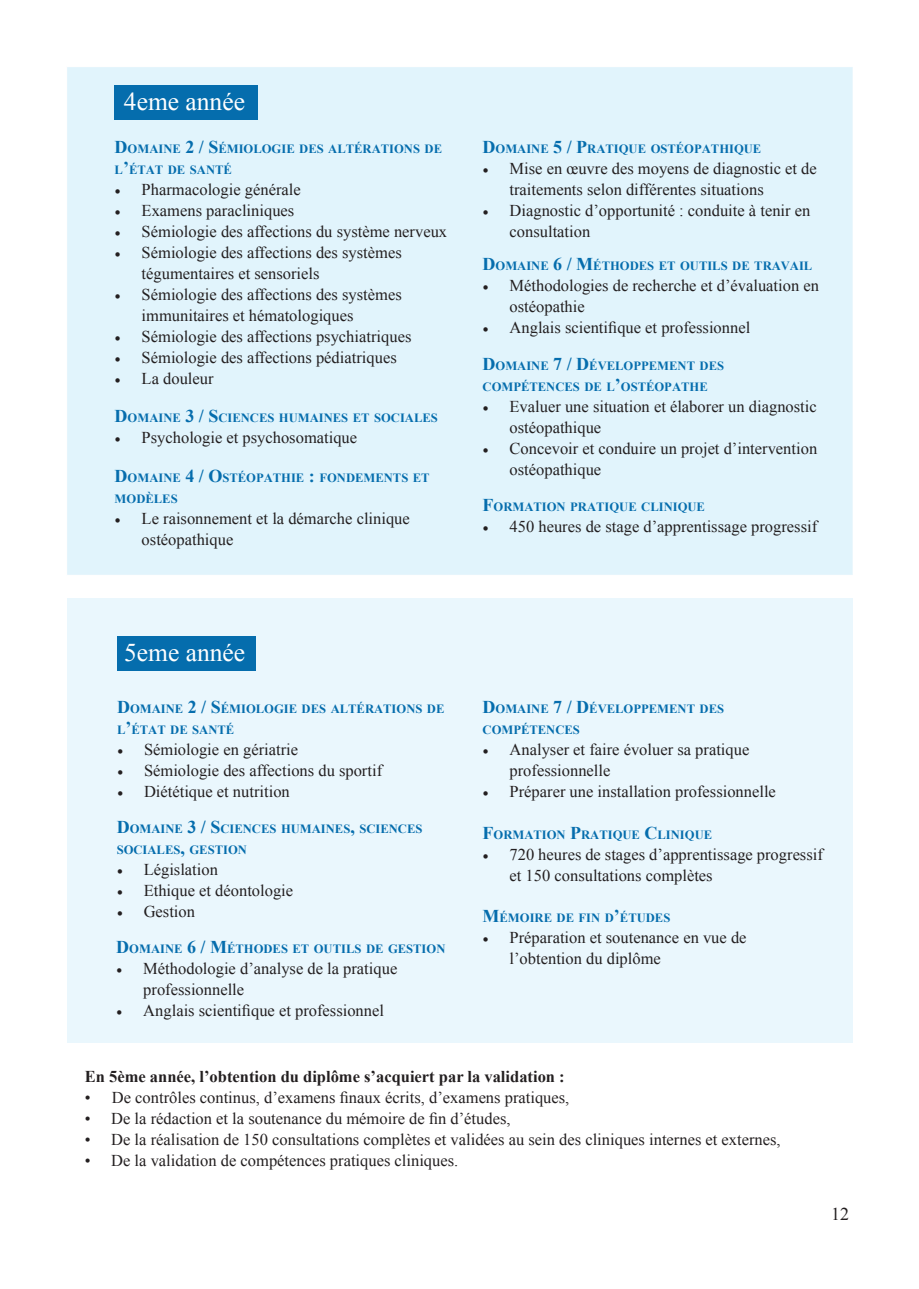
<style>
.page{position:relative;width:919px;height:1289px;background:#fff}
.page>*{position:absolute;margin:0;border:0;box-sizing:border-box;transform-origin:0 0}
.t1{font:25.5px "Times New Roman";color:#fff}
.t2{font:18px "Times New Roman";color:#231f20}
.t3{font:16.5px/21px "Times New Roman";color:#231f20}
.t4{font:700 16.5px "Times New Roman";color:#231f20}
.t5{font:700 12.6px/21px "Times New Roman";color:#056dad}
.s1{font-size:18px}
.s2{font-family:"Minion Pro"}
</style>
<div class="page">
<div style="left:67px;top:67px;width:785px;height:508px;background:#e1f4fc"></div>
<div style="left:115px;top:85px;width:143px;height:34px;background:#056dad"></div>
<div style="left:68px;top:598px;width:784px;height:445px;background:#eaf7fd"></div>
<div style="left:117px;top:636px;width:139px;height:34px;background:#056dad"></div>
<h1 class="t1" style="left:124px;top:84px;width:123px">4eme année</h1>
<p class="t5" style="left:115px;top:137px;width:329px"><span class="s1">D</span>OMAINE <span class="s1">2 / S</span>ÉMIOLOGIE DES ALTÉRATIONS DE<br>L<span class="s1">’</span>ÉTAT DE SANTÉ</p>
<p class="t3" style="left:115px;top:178px;width:187px"><span class="s2">•</span> Pharmacologie générale</p>
<p class="t3" style="left:115px;top:199px;width:181px"><span class="s2">•</span> Examens paracliniques</p>
<p class="t3" style="left:115px;top:220px;width:334px"><span class="s2">•</span> Sémiologie des affections du système nerveux</p>
<p class="t3" style="left:142px;top:241px;width:261px;text-indent:-27px"><span class="s2">•</span> Sémiologie des affections des systèmes tégumentaires et sensoriels</p>
<p class="t3" style="left:142px;top:283px;width:261px;text-indent:-27px"><span class="s2">•</span> Sémiologie des affections des systèmes immunitaires et hématologiques</p>
<p class="t3" style="left:115px;top:325px;width:298px"><span class="s2">•</span> Sémiologie des affections psychiatriques</p>
<p class="t3" style="left:115px;top:346px;width:283px"><span class="s2">•</span> Sémiologie des affections pédiatriques</p>
<p class="t3" style="left:115px;top:367px;width:100px"><span class="s2">•</span> La douleur</p>
<p class="t5" style="left:115px;top:407px;width:325px"><span class="s1">D</span>OMAINE <span class="s1">3 / S</span>CIENCES HUMAINES ET SOCIALES</p>
<p class="t3" style="left:115px;top:427px;width:244px"><span class="s2">•</span> Psychologie et psychosomatique</p>
<p class="t5" style="left:115px;top:467px;width:316px"><span class="s1">D</span>OMAINE <span class="s1">4 / O</span>STÉOPATHIE <span class="s1">:</span> FONDEMENTS ET<br>MODÈLES</p>
<p class="t3" style="left:142px;top:507px;width:270px;text-indent:-27px"><span class="s2">•</span> Le raisonnement et la démarche clinique ostéopathique</p>
<p class="t5" style="left:482px;top:137px;width:280px"><span class="s1">D</span>OMAINE <span class="s1">5 / P</span>RATIQUE OSTÉOPATHIQUE</p>
<p class="t3" style="left:509px;top:157px;width:309px;text-indent:-27px"><span class="s2">•</span> Mise en œuvre des moyens de diagnostic et de traitements selon différentes situations</p>
<p class="t3" style="left:509px;top:199px;width:302px;text-indent:-27px"><span class="s2">•</span> Diagnostic d’opportunité : conduite à tenir en consultation</p>
<p class="t5" style="left:482px;top:254px;width:331px"><span class="s1">D</span>OMAINE <span class="s1">6 / M</span>ÉTHODES ET OUTILS DE TRAVAIL</p>
<p class="t3" style="left:509px;top:274px;width:311px;text-indent:-27px"><span class="s2">•</span> Méthodologies de recherche et d’évaluation en ostéopathie</p>
<p class="t3" style="left:482px;top:316px;width:269px"><span class="s2">•</span> Anglais scientifique et professionnel</p>
<p class="t5" style="left:482px;top:355px;width:243px"><span class="s1">D</span>OMAINE <span class="s1">7 / D</span>ÉVELOPPEMENT DES<br>COMPÉTENCES DE L<span class="s1">’</span>OSTÉOPATHE</p>
<p class="t3" style="left:509px;top:395px;width:309px;text-indent:-27px"><span class="s2">•</span> Evaluer une situation et élaborer un diagnostic ostéopathique</p>
<p class="t3" style="left:509px;top:437px;width:309px;text-indent:-27px"><span class="s2">•</span> Concevoir et conduire un projet d’intervention ostéopathique</p>
<p class="t5" style="left:482px;top:496px;width:224px"><span class="s1">F</span>ORMATION PRATIQUE CLINIQUE</p>
<p class="t3" style="left:482px;top:516px;width:336px"><span class="s2">•</span> 450 heures de stage d’apprentissage progressif</p>
<h1 class="t1" style="left:124px;top:635px;width:123px">5eme année</h1>
<p class="t5" style="left:117px;top:698px;width:329px"><span class="s1">D</span>OMAINE <span class="s1">2 / S</span>ÉMIOLOGIE DES ALTÉRATIONS DE<br>L<span class="s1">’</span>ÉTAT DE SANTÉ</p>
<p class="t3" style="left:117px;top:738px;width:182px"><span class="s2">•</span> Sémiologie en gériatrie</p>
<p class="t3" style="left:117px;top:759px;width:266px"><span class="s2">•</span> Sémiologie des affections du sportif</p>
<p class="t3" style="left:117px;top:780px;width:174px"><span class="s2">•</span> Diététique et nutrition</p>
<p class="t5" style="left:117px;top:818px;width:307px"><span class="s1">D</span>OMAINE <span class="s1">3 / S</span>CIENCES HUMAINES<span class="s1">,</span> SCIENCES<br>SOCIALES<span class="s1">,</span> GESTION</p>
<p class="t3" style="left:117px;top:858px;width:103px"><span class="s2">•</span> Législation</p>
<p class="t3" style="left:117px;top:879px;width:178px"><span class="s2">•</span> Ethique et déontologie</p>
<p class="t3" style="left:117px;top:900px;width:80px"><span class="s2">•</span> Gestion</p>
<p class="t5" style="left:116px;top:937px;width:330px"><span class="s1">D</span>OMAINE <span class="s1">6 / M</span>ÉTHODES ET OUTILS DE GESTION</p>
<p class="t3" style="left:143px;top:957px;width:255px;text-indent:-27px"><span class="s2">•</span> Méthodologie d’analyse de la pratique professionnelle</p>
<p class="t3" style="left:116px;top:999px;width:269px"><span class="s2">•</span> Anglais scientifique et professionnel</p>
<p class="t5" style="left:482px;top:698px;width:243px"><span class="s1">D</span>OMAINE <span class="s1">7 / D</span>ÉVELOPPEMENT DES<br>COMPÉTENCES</p>
<p class="t3" style="left:509px;top:738px;width:241px;text-indent:-27px"><span class="s2">•</span> Analyser et faire évoluer sa pratique professionnelle</p>
<p class="t3" style="left:482px;top:780px;width:295px"><span class="s2">•</span> Préparer une installation professionnelle</p>
<p class="t5" style="left:482px;top:824px;width:231px"><span class="s1">F</span>ORMATION <span class="s1">P</span>RATIQUE <span class="s1">C</span>LINIQUE</p>
<p class="t3" style="left:509px;top:843px;width:315px;text-indent:-27px"><span class="s2">•</span> 720 heures de stages d’apprentissage progressif et 150 consultations complètes</p>
<p class="t5" style="left:482px;top:906px;width:189px"><span class="s1">M</span>ÉMOIRE DE FIN D<span class="s1">’</span>ÉTUDES</p>
<p class="t3" style="left:509px;top:926px;width:238px;text-indent:-27px"><span class="s2">•</span> Préparation et soutenance en vue de l’obtention du diplôme</p>
<p class="t4" style="left:85px;top:1065px;width:481px">En 5ème année, l’obtention du diplôme s’acquiert par la validation :</p>
<p class="t3" style="left:85px;top:1086px;width:486px">• De contrôles continus, d’examens finaux écrits, d’examens pratiques,</p>
<p class="t3" style="left:85px;top:1107px;width:427px">• De la rédaction et la soutenance du mémoire de fin d’études,</p>
<p class="t3" style="left:85px;top:1128px;width:697px">• De la réalisation de 150 consultations complètes et validées au sein des cliniques internes et externes,</p>
<p class="t3" style="left:85px;top:1149px;width:375px">• De la validation de compétences pratiques cliniques.</p>
<p class="t2" style="left:830px;top:1201px;width:19px">12</p>
</div>
